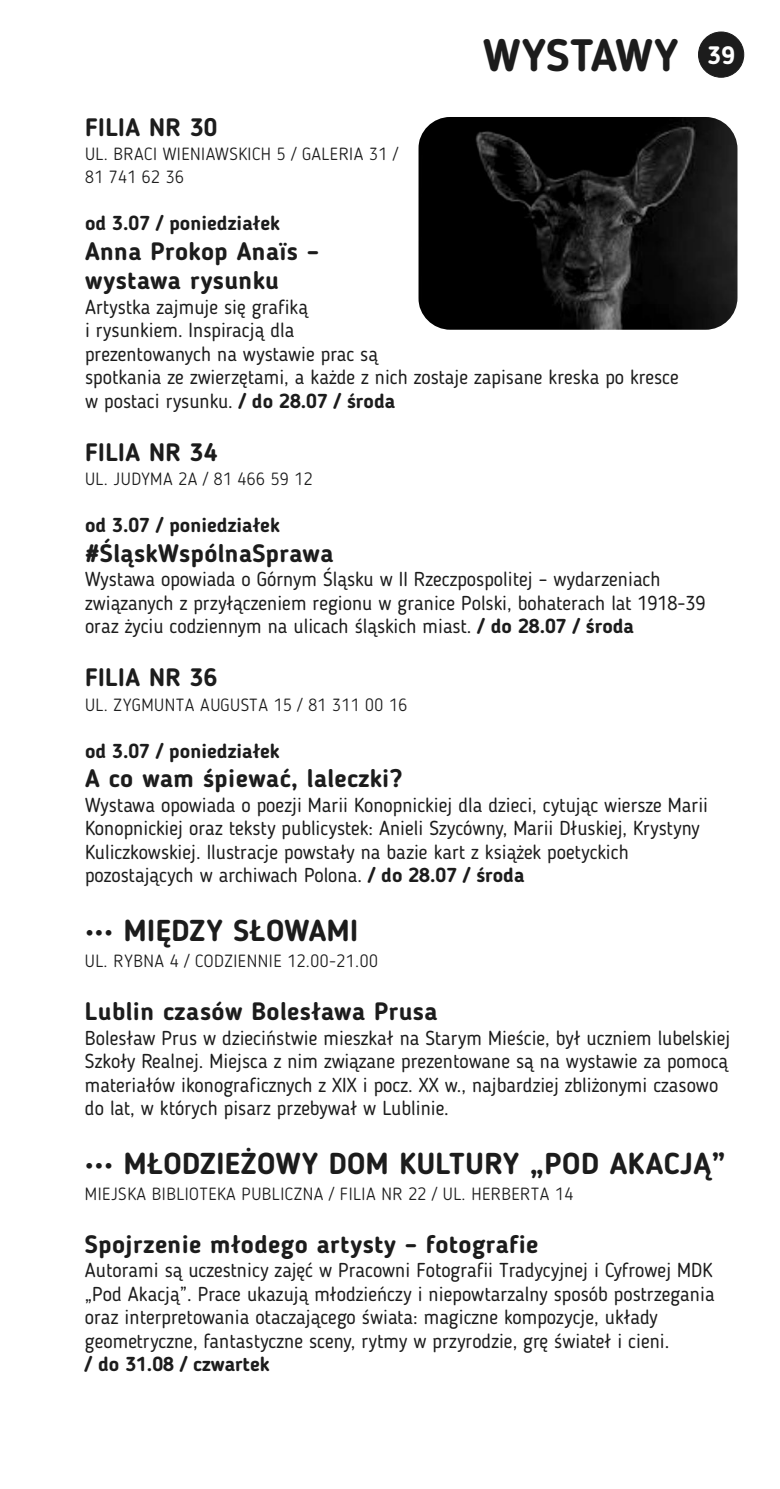
<style>
.page{position:relative;width:780px;height:1489px;background:#fff}
.page>*{position:absolute;margin:0;border:0;box-sizing:border-box;transform-origin:0 0}
.t1{font:700 45px "Blogger Sans";letter-spacing:.005em;color:#1c1c1c}
.t2{font:700 30px "Blogger Sans";letter-spacing:.015em;color:#1c1c1c}
.t3{font:700 25px/29.5px "Blogger Sans";letter-spacing:.015em;color:#1c1c1c}
.t4{font:20px/23.5px "Blogger Sans";color:#1c1c1c}
.t5{font:700 20px "Blogger Sans";color:#1c1c1c}
.t6{font:300 17.5px/22.5px "Blogger Sans";letter-spacing:.03em;color:#1c1c1c}
.s1{font-weight:700}
</style>
<div class="page">
<div style="left:698px;top:32px;width:46px;height:45px;background:#1c1c1c;border:1px solid #1c1c1c;border-radius:50%"></div>
<img style="left:418px;top:117px;width:319px;height:213px;border-radius:32px">
<h1 class="t1" style="left:483px;top:36px;width:253px">WYSTAWY <sup>39</sup></h1>
<p class="t3" style="left:85px;top:115px;width:134px">FILIA NR 30</p>
<p class="t6" style="left:85px;top:145px;width:314px">UL. BRACI WIENIAWSKICH 5 / GALERIA 31 /<br>81 741 62 36</p>
<p class="t5" style="left:85px;top:215px;width:196px">od 3.07 / poniedziałek</p>
<p class="t3" style="left:85px;top:238px;width:235px">Anna Prokop Anaïs – wystawa rysunku</p>
<p class="t4" style="left:85px;top:297px;width:595px">Artystka zajmuje się grafiką<br>i rysunkiem. Inspiracją dla<br>prezentowanych na wystawie prac są<br>spotkania ze zwierzętami, a każde z nich zostaje zapisane kreska po kresce w postaci rysunku. <span class="s1">/ do 28.07 / środa</span></p>
<p class="t3" style="left:85px;top:439px;width:134px">FILIA NR 34</p>
<p class="t6" style="left:85px;top:469px;width:229px">UL. JUDYMA 2A / 81 466 59 12</p>
<p class="t5" style="left:85px;top:517px;width:196px">od 3.07 / poniedziałek</p>
<p class="t3" style="left:85px;top:540px;width:250px">#ŚląskWspólnaSprawa</p>
<p class="t4" style="left:85px;top:569px;width:622px">Wystawa opowiada o Górnym Śląsku w II Rzeczpospolitej – wydarzeniach związanych z przyłączeniem regionu w granice Polski, bohaterach lat 1918-39 oraz życiu codziennym na ulicach śląskich miast. <span class="s1">/ do 28.07 / środa</span></p>
<p class="t3" style="left:85px;top:665px;width:134px">FILIA NR 36</p>
<p class="t6" style="left:85px;top:695px;width:323px">UL. ZYGMUNTA AUGUSTA 15 / 81 311 00 16</p>
<p class="t5" style="left:85px;top:742px;width:196px">od 3.07 / poniedziałek</p>
<p class="t3" style="left:85px;top:766px;width:319px">A co wam śpiewać, laleczki?</p>
<p class="t4" style="left:85px;top:795px;width:624px">Wystawa opowiada o poezji Marii Konopnickiej dla dzieci, cytując wiersze Marii Konopnickiej oraz teksty publicystek: Anieli Szycówny, Marii Dłuskiej, Krystyny Kuliczkowskiej. Ilustracje powstały na bazie kart z książek poetyckich pozostających w archiwach Polona. <span class="s1">/ do 28.07 / środa</span></p>
<h2 class="t2" style="left:85px;top:918px;width:274px">••• MIĘDZY SŁOWAMI</h2>
<p class="t6" style="left:85px;top:951px;width:294px">UL. RYBNA 4 / CODZIENNIE 12.00-21.00</p>
<p class="t3" style="left:85px;top:998px;width:354px">Lublin czasów Bolesława Prusa</p>
<p class="t4" style="left:85px;top:1027px;width:647px">Bolesław Prus w dzieciństwie mieszkał na Starym Mieście, był uczniem lubelskiej Szkoły Realnej. Miejsca z nim związane prezentowane są na wystawie za pomocą materiałów ikonograficznych z XIX i pocz. XX w., najbardziej zbliżonymi czasowo do lat, w których pisarz przebywał w Lublinie.</p>
<h2 class="t2" style="left:85px;top:1150px;width:642px">••• MŁODZIEŻOWY DOM KULTURY „POD AKACJĄ”</h2>
<p class="t6" style="left:85px;top:1183px;width:490px">MIEJSKA BIBLIOTEKA PUBLICZNA / FILIA NR 22 / UL. HERBERTA 14</p>
<p class="t3" style="left:85px;top:1231px;width:455px">Spojrzenie młodego artysty – fotografie</p>
<p class="t4" style="left:85px;top:1260px;width:631px">Autorami są uczestnicy zajęć w Pracowni Fotografii Tradycyjnej i Cyfrowej MDK „Pod Akacją”. Prace ukazują młodzieńczy i niepowtarzalny sposób postrzegania oraz interpretowania otaczającego świata: magiczne kompozycje, układy geometryczne, fantastyczne sceny, rytmy w przyrodzie, grę świateł i cieni.</p>
<p class="t5" style="left:85px;top:1355px;width:186px">/ do 31.08 / czwartek</p>
</div>
